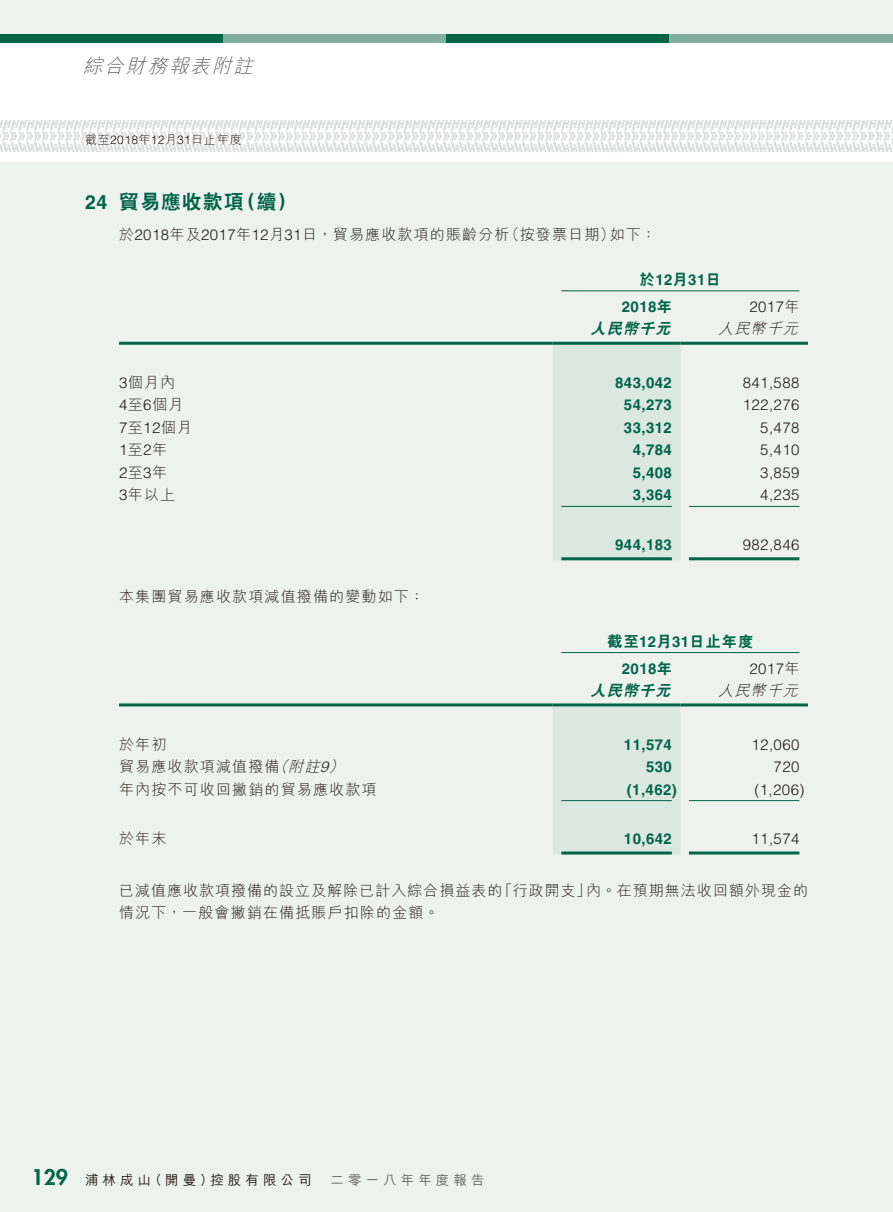
<style>
.page{position:relative;width:893px;height:1212px;background:#edf2ef}
.page>*{position:absolute;margin:0;border:0;box-sizing:border-box;transform-origin:0 0}
.t1{font:800 21px "Futura Std";color:#006448}
.t2{font:800 19.5px "C Hei 2 HK";letter-spacing:.08em;color:#006448}
.t3{font:italic 300 19.5px "M Hei HK";color:#666565}
.t4{font:700 19.5px "Helvetica LT Std";color:#006448}
.t5{font:300 15px/22.5px "M Hei HK";letter-spacing:.08em;color:#231916}
.t6{font:700 15px "Helvetica LT Std";letter-spacing:.03em;color:#006448}
.t7{font:300 15px "Helvetica LT Std";letter-spacing:.03em;color:#231916}
.t8{font:italic 300 15px "M Hei HK";color:#231916}
.t9{font:800 15px "C Hei 2 HK";letter-spacing:.08em;color:#006448}
.t10{font:italic 800 15px "C Hei 2 HK";color:#006448}
.t11{font:500 13.5px "M Hei HK";letter-spacing:.3em;color:#231916}
.t12{font:500 13.5px "M Hei HK";letter-spacing:.3em;color:#666565}
.t13{font:300 12px "M Hei HK";letter-spacing:.08em;color:#231916}
.s1{font-family:"Helvetica LT Std"}
.s2{font-family:"C Hei 2 HK";font-weight:800}
.s3{font-family:"M Hei HK"}
.s4{font-family:"Helvetica LT Std";font-weight:700}
</style>
<div class="page">
<div style="left:0;top:43px;width:893px;height:119px;background:#fff"></div>
<svg style="left:0;top:120px;width:893px;height:32px"></svg>
<div style="left:0;top:34px;width:223px;height:9px;background:#006448"></div>
<div style="left:223px;top:34px;width:223px;height:9px;background:#82af9f"></div>
<div style="left:446px;top:34px;width:224px;height:9px;background:#006448"></div>
<div style="left:670px;top:34px;width:223px;height:9px;background:#82af9f"></div>
<div style="left:553px;top:345px;width:127px;height:215px;background:#dbe7e1"></div>
<hr style="left:561px;top:290px;width:238px;height:1px;background:#006448">
<hr style="left:119px;top:342px;width:434px;height:3px;background:#006448">
<hr style="left:553px;top:342px;width:127px;height:3px;background:#006448">
<hr style="left:680px;top:342px;width:128px;height:3px;background:#006448">
<hr style="left:561px;top:506px;width:111px;height:1px;background:#006448">
<hr style="left:689px;top:506px;width:110px;height:1px;background:#006448">
<hr style="left:561px;top:557px;width:111px;height:3px;background:#006448">
<hr style="left:689px;top:557px;width:110px;height:3px;background:#006448">
<div style="left:553px;top:706px;width:127px;height:148px;background:#dbe7e1"></div>
<hr style="left:561px;top:652px;width:238px;height:1px;background:#006448">
<hr style="left:119px;top:703px;width:434px;height:3px;background:#006448">
<hr style="left:553px;top:703px;width:127px;height:3px;background:#006448">
<hr style="left:680px;top:703px;width:128px;height:3px;background:#006448">
<hr style="left:561px;top:800px;width:111px;height:1px;background:#006448">
<hr style="left:689px;top:800px;width:110px;height:1px;background:#006448">
<hr style="left:561px;top:851px;width:111px;height:3px;background:#006448">
<hr style="left:689px;top:851px;width:110px;height:3px;background:#006448">
<h2 class="t3" style="left:83px;top:56px;width:176px">綜合財務報表附註</h2>
<p class="t13" style="left:85px;top:133px;width:158px">截至<span class="s1">2018</span>年<span class="s1">12</span>月<span class="s1">31</span>日止年度</p>
<h2 class="t4" style="left:85px;top:190px;width:24px">24</h2>
<h2 class="t2" style="left:119px;top:192px;width:126px">貿易應收款項</h2>
<h2 class="t2" style="left:237px;top:192px;width:61px">（續(</h2>
<p class="t5" style="left:504px;top:223px;width:112px">（按發票日期）</p>
<p class="t5" style="left:119px;top:223px;width:392px">於<span class="s1">2018</span>年及<span class="s1">2017</span>年<span class="s1">12</span>月<span class="s1">31</span>日，貿易應收款項的賬齡分析</p>
<p class="t5" style="left:610px;top:223px;width:48px">如下：</p>
<p class="t6" style="left:640px;top:270px;width:82px"><span class="s2">於</span>12<span class="s2">月</span>31<span class="s2">日</span></p>
<p class="t6" style="left:622px;top:297px;width:52px">2018<span class="s2">年</span></p>
<p class="t7" style="left:749px;top:297px;width:52px">2017<span class="s3">年</span></p>
<p class="t10" style="left:591px;top:321px;width:85px">人民幣千元</p>
<p class="t8" style="left:718px;top:321px;width:85px">人民幣千元</p>
<p class="t5" style="left:119px;top:371px;width:58px"><span class="s1">3</span>個月內</p>
<p class="t6" style="left:615px;top:373px;width:58px">843,042</p>
<p class="t7" style="left:743px;top:373px;width:58px">841,588</p>
<p class="t5" style="left:119px;top:393px;width:66px">至<span class="s1">4 6</span>個月</p>
<p class="t6" style="left:624px;top:396px;width:49px">54,273</p>
<p class="t7" style="left:743px;top:396px;width:58px">122,276</p>
<p class="t5" style="left:119px;top:416px;width:74px">至<span class="s1">7 12</span>個月</p>
<p class="t6" style="left:624px;top:418px;width:49px">33,312</p>
<p class="t7" style="left:760px;top:418px;width:41px">5,478</p>
<p class="t5" style="left:119px;top:438px;width:49px">至<span class="s1">1</span> 年<span class="s1">2</span></p>
<p class="t6" style="left:633px;top:441px;width:41px">4,784</p>
<p class="t7" style="left:760px;top:441px;width:41px">5,410</p>
<p class="t5" style="left:119px;top:461px;width:49px">至<span class="s1">2</span> 年<span class="s1">3</span></p>
<p class="t6" style="left:633px;top:463px;width:41px">5,408</p>
<p class="t7" style="left:760px;top:463px;width:41px">3,859</p>
<p class="t5" style="left:119px;top:483px;width:58px"><span class="s1">3</span>年以上</p>
<p class="t6" style="left:633px;top:486px;width:41px">3,364</p>
<p class="t7" style="left:760px;top:486px;width:41px">4,235</p>
<p class="t6" style="left:615px;top:535px;width:58px">944,183</p>
<p class="t7" style="left:743px;top:535px;width:58px">982,846</p>
<p class="t5" style="left:119px;top:584px;width:307px">本集團貿易應收款項減值撥備的變動如下：</p>
<p class="t9" style="left:608px;top:633px;width:147px">截至<span class="s4">12</span>月<span class="s4">31</span>日止年度</p>
<p class="t7" style="left:749px;top:659px;width:52px">2017<span class="s3">年</span></p>
<p class="t6" style="left:622px;top:659px;width:52px">2018<span class="s2">年</span></p>
<p class="t10" style="left:591px;top:683px;width:85px">人民幣千元</p>
<p class="t8" style="left:718px;top:683px;width:85px">人民幣千元</p>
<p class="t5" style="left:119px;top:732px;width:49px">於年初</p>
<p class="t6" style="left:624px;top:735px;width:49px">11,574</p>
<p class="t7" style="left:751px;top:735px;width:49px">12,060</p>
<p class="t8" style="left:273px;top:759px;width:20px">（</p>
<p class="t8" style="left:320px;top:759px;width:29px">(<span class="s1">9</span></p>
<p class="t8" style="left:288px;top:759px;width:37px">附註</p>
<p class="t5" style="left:119px;top:755px;width:162px">貿易應收款項減值撥備</p>
<p class="t6" style="left:646px;top:758px;width:27px">530</p>
<p class="t7" style="left:774px;top:757px;width:27px">720</p>
<p class="t5" style="left:119px;top:777px;width:259px">年內按不可收回撇銷的貿易應收款項</p>
<p class="t6" style="left:627px;top:780px;width:52px">)1,462(</p>
<p class="t7" style="left:754px;top:780px;width:52px">)1,206(</p>
<p class="t5" style="left:119px;top:827px;width:49px">於年末</p>
<p class="t6" style="left:624px;top:830px;width:49px">10,642</p>
<p class="t7" style="left:751px;top:829px;width:49px">11,574</p>
<p class="t5" style="left:497px;top:879px;width:95px">「行政開支」</p>
<p class="t5" style="left:119px;top:879px;width:385px">已減值應收款項撥備的設立及解除已計入綜合損益表的情況下，一般會撇銷在備抵賬戶扣除的金額。</p>
<p class="t5" style="left:586px;top:879px;width:224px">內。在預期無法收回額外現金的</p>
<h1 class="t1" style="left:31px;top:1164px;width:38px">129</h1>
<p class="t11" style="left:85px;top:1170px;width:68px">浦林成山</p>
<p class="t11" style="left:210px;top:1170px;width:103px">控股有限公司</p>
<p class="t11" style="left:148px;top:1170px;width:66px">（開曼）</p>
<p class="t12" style="left:331px;top:1170px;width:155px">二零一八年年度報告</p>
</div>
